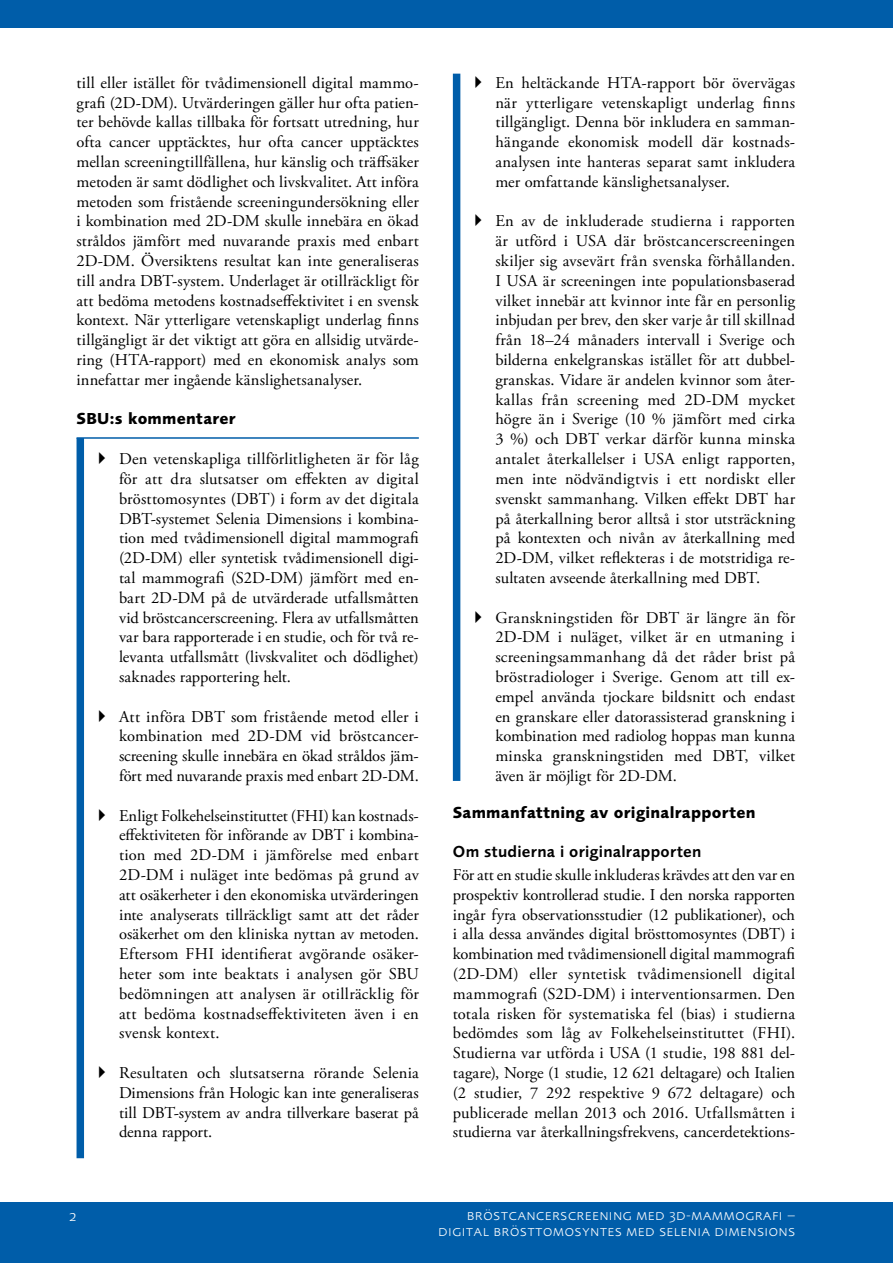
<style>
.page{position:relative;width:893px;height:1263px;background:#fff}
.page>*{position:absolute;margin:0;border:0;box-sizing:border-box;transform-origin:0 0}
.Brödtext{font:16.5px/19.8px "Adobe Garamond Pro";letter-spacing:.005em;color:#000;text-align:justify}
.Rubrik_1_i_brödtext{font:700 16.5px "Foundry Sans";letter-spacing:.015em;color:#000}
.Rubrik_2_i_brödtext{font:600 16.5px "Foundry Sans";letter-spacing:.015em;color:#000}
.Rubrik__Slutsats___S{font:700 16.5px "Foundry Sans";letter-spacing:.015em;color:#000}
.t1{font:300 15.45px/15.8px "Foundry Sans Expert";letter-spacing:.03em;color:#fff;text-align:right}
</style>
<div class="page">
<div style="left:0;top:0;width:893px;height:28px;background:#005da9"></div>
<div style="left:0;top:1202px;width:893px;height:61px;background:#005da9"></div>
<hr style="left:77px;top:437px;width:342px;height:2px;background:#005da9">
<div style="left:77px;top:438px;width:7px;height:720px;background:#005da9"></div>
<div style="left:453px;top:74px;width:7px;height:707px;background:#005da9"></div>
<p class="Brödtext" style="left:77px;top:73px;width:344px">till eller istället för tvådimensionell digital mammo&shy;grafi (2D-DM). Utvärderingen gäller hur ofta patien&shy;ter behövde kallas tillbaka för fortsatt utredning, hur ofta cancer upptäcktes, hur ofta cancer upptäcktes mellan screeningtillfällena, hur känslig och träffsäker metoden är samt dödlighet och livskvalitet. Att införa metoden som fristående screeningundersökning eller i kombination med 2D-DM skulle innebära en ökad stråldos jämfört med nuvarande praxis med enbart 2D-DM. Översiktens resultat kan inte generaliseras till andra DBT-system. Underlaget är otillräckligt för att bedöma metodens kostnadseffektivitet i en svensk kontext. När ytterligare vetenskapligt underlag finns tillgängligt är det viktigt att göra en allsidig utvärde&shy;ring (HTA-rapport) med en ekonomisk analys som innefattar mer ingående känslighetsanalyser.</p>
<p class="Rubrik__Slutsats___S" style="left:77px;top:409px;width:161px">SBU:s kommentarer</p>
<p class="Brödtext" style="left:119px;top:449px;width:301px">Den vetenskapliga tillförlitligheten är för låg för att dra slutsatser om effekten av digital brösttomosyntes (DBT) i form av det digitala DBT-systemet Selenia Dimensions i kombina&shy;tion med tvådimensionell digital mammografi (2D-DM) eller syntetisk tvådimensionell digi&shy;tal mammografi (S2D-DM) jämfört med en&shy;bart 2D-DM på de utvärderade utfallsmåtten vid bröstcancerscreening. Flera av utfallsmåtten var bara rapporterade i en studie, och för två re&shy;levanta utfallsmått (livskvalitet och dödlighet) saknades rapportering helt.</p>
<p class="Brödtext" style="left:119px;top:707px;width:301px">Att införa DBT som fristående metod eller i kombination med 2D-DM vid bröstcancer&shy;screening skulle innebära en ökad stråldos jäm&shy;fört med nuvarande praxis med enbart 2D-DM.</p>
<p class="Brödtext" style="left:119px;top:806px;width:301px">Enligt Folkehelseinstituttet (FHI) kan kostnads&shy;effektiviteten för införande av DBT i kombina&shy;tion med 2D-DM i jämförelse med enbart 2D-DM i nuläget inte bedömas på grund av att osäkerheter i den ekonomiska utvärderingen inte analyserats tillräckligt samt att det råder osäkerhet om den kliniska nyttan av metoden.<br>Eftersom FHI identifierat avgörande osäker&shy;heter som inte beaktats i analysen gör SBU bedömningen att analysen är otillräcklig för att bedöma kostnadseffektiviteten även i en svensk kontext.</p>
<p class="Brödtext" style="left:119px;top:1063px;width:301px">Resultaten och slutsatserna rörande Selenia Dimensions från Hologic kan inte generaliseras till DBT-system av andra tillverkare baserat på denna rapport.</p>
<p class="Brödtext" style="left:495px;top:73px;width:301px">En heltäckande HTA-rapport bör övervägas när ytterligare vetenskapligt underlag finns tillgängligt. Denna bör inkludera en samman&shy;hängande ekonomisk modell där kostnads&shy;analysen inte hanteras separat samt inkludera mer omfattande känslighetsanalyser.</p>
<p class="Brödtext" style="left:495px;top:212px;width:301px">En av de inkluderade studierna i rapporten är utförd i USA där bröstcancerscreeningen skiljer sig avsevärt från svenska förhållanden.<br>I USA är screeningen inte populationsbaserad vilket innebär att kvinnor inte får en personlig inbjudan per brev, den sker varje år till skillnad från 18–24 månaders intervall i Sverige och bilderna enkelgranskas istället för att dubbel&shy;granskas. Vidare är andelen kvinnor som åter&shy;kallas från screening med 2D-DM mycket högre än i Sverige (10 % jämfört med cirka 3 %) och DBT verkar därför kunna minska antalet återkallelser i USA enligt rapporten, men inte nödvändigtvis i ett nordiskt eller svenskt sammanhang. Vilken effekt DBT har på återkallning beror alltså i stor utsträckning på kontexten och nivån av återkallning med 2D-DM, vilket reflekteras i de motstridiga re&shy;sultaten avseende återkallning med DBT.</p>
<p class="Brödtext" style="left:495px;top:608px;width:301px">Granskningstiden för DBT är längre än för 2D-DM i nuläget, vilket är en utmaning i screeningsammanhang då det råder brist på bröstradiologer i Sverige. Genom att till ex&shy;empel använda tjockare bildsnitt och endast en granskare eller datorassisterad granskning i kombination med radiolog hoppas man kunna minska granskningstiden med DBT, vilket även är möjligt för 2D-DM.</p>
<h2 class="Rubrik_1_i_brödtext" style="left:453px;top:802px;width:304px">Sammanfattning av originalrapporten</h2>
<h3 class="Rubrik_2_i_brödtext" style="left:453px;top:842px;width:250px">Om studierna i originalrapporten</h3>
<p class="Brödtext" style="left:453px;top:865px;width:344px">För att en studie skulle inkluderas krävdes att den var en prospektiv kontrollerad studie. I den norska rapporten ingår fyra observationsstudier (12 publikationer), och i alla dessa användes digital brösttomosyntes (DBT) i kombination med tvådimensionell digital mammografi (2D-DM) eller syntetisk tvådimensionell digital mammografi (S2D-DM) i interventionsarmen. Den totala risken för systematiska fel (bias) i studierna bedömdes som låg av Folkehelseinstituttet (FHI).<br>Studierna var utförda i USA (1 studie, 198 881 del&shy;tagare), Norge (1 studie, 12 621 deltagare) och Italien (2 studier, 7 292 respektive 9 672 deltagare) och publicerade mellan 2013 och 2016. Utfallsmåtten i studierna var återkallningsfrekvens, cancerdetektions-</p>
<p class="t1" style="left:69px;top:1207px;width:9px">2</p>
<p class="t1" style="left:438px;top:1207px;width:358px">bröstcancerscreening med 3d-mammografi – digital brösttomosyntes med selenia dimensions</p>
</div>
